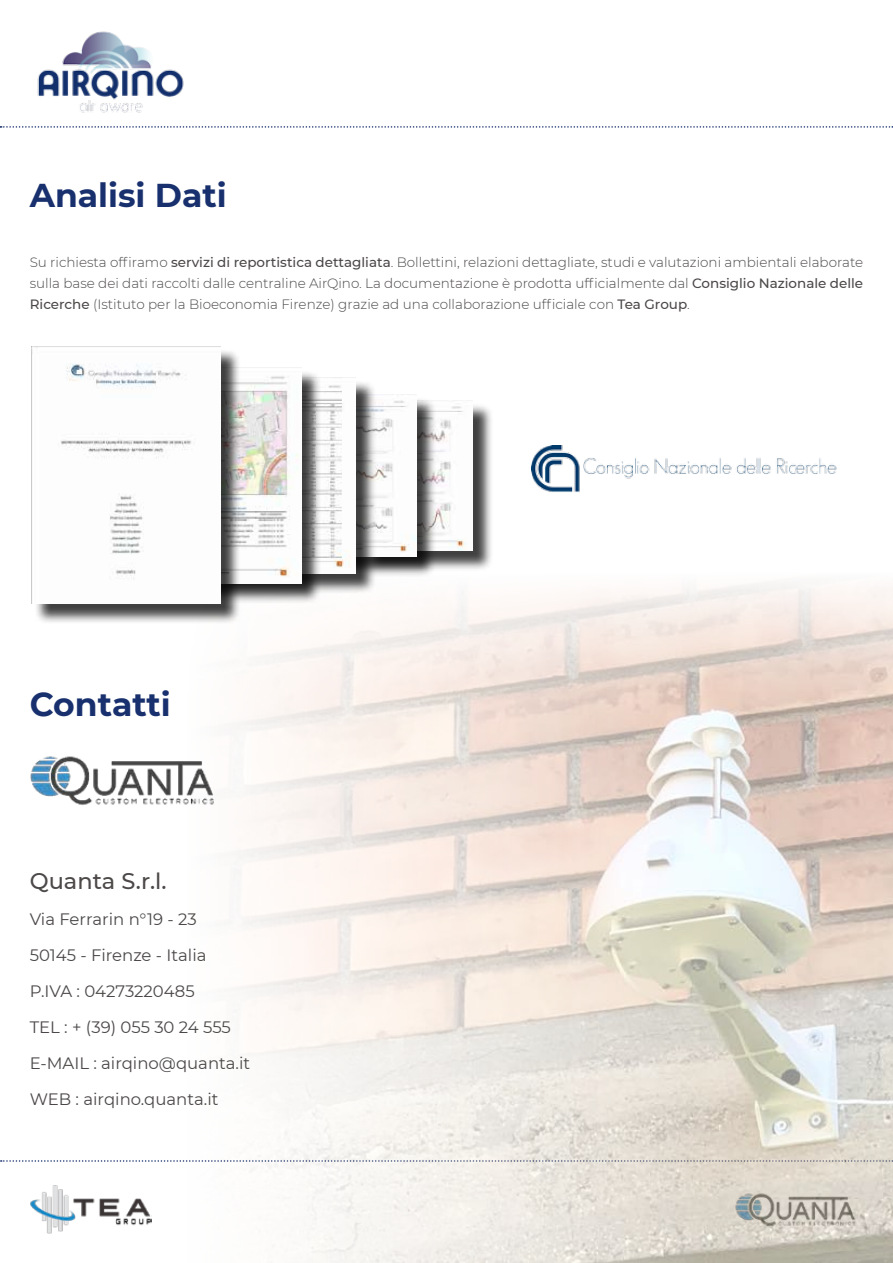
<style>
.page{position:relative;width:893px;height:1263px;background:#fff}
.page>*{position:absolute;margin:0;border:0;box-sizing:border-box;transform-origin:0 0}
.t1{font:700 33px "Montserrat";color:#18306d}
.t2{font:500 22.5px "Montserrat";color:#4c4848}
.t3{font:16.5px/36px "Montserrat";color:#4c4848}
.t4{font:300 13.5px/21px "Montserrat";color:#4c4848;text-align:justify}
.s1{font-weight:500}
</style>
<div class="page">
<img style="left:37px;top:31px;width:113px;height:82px">
<svg style="left:0;top:126px;width:123px;height:2px"></svg>
<svg style="left:1px;top:1160px;width:122px;height:2px"></svg>
<img style="left:30px;top:1185px;width:91px;height:48px">
<img style="left:123px;top:58px;width:770px;height:1205px">
<img style="left:30px;top:748px;width:196px;height:62px">
<div style="left:365px;top:403px;width:128px;height:168px;background:#000;opacity:.75"></div>
<img style="left:437px;top:400px;width:35px;height:150px">
<div style="left:299px;top:397px;width:138px;height:180px;background:#000;opacity:.75"></div>
<img style="left:376px;top:394px;width:40px;height:162px">
<div style="left:214px;top:380px;width:162px;height:214px;background:#000;opacity:.75"></div>
<img style="left:322px;top:377px;width:34px;height:196px">
<div style="left:145px;top:370px;width:177px;height:234px;background:#000;opacity:.75"></div>
<img style="left:241px;top:367px;width:60px;height:216px">
<div style="left:34px;top:349px;width:207px;height:275px;background:#000;opacity:.75"></div>
<img style="left:32px;top:346px;width:188px;height:257px">
<img style="left:532px;top:446px;width:309px;height:47px">
<h1 class="t1" style="left:30px;top:172px;width:199px">Analisi Dati</h1>
<p class="t4" style="left:30px;top:251px;width:835px">Su richiesta offiramo <span class="s1">servizi di reportistica dettagliata</span>. Bollettini, relazioni dettagliate, studi e valutazioni ambientali elaborate sulla base dei dati raccolti dalle centraline AirQino. La documentazione è prodotta ufficialmente dal <span class="s1">Consiglio Nazionale delle Ricerche</span> (Istituto per la Bioeconomia Firenze) grazie ad una collaborazione ufficiale con <span class="s1">Tea Group</span>.</p>
<h1 class="t1" style="left:30px;top:680px;width:142px">Contatti</h1>
<h2 class="t2" style="left:30px;top:865px;width:138px">Quanta S.r.l.</h2>
<p class="t3" style="left:30px;top:901px;width:222px">Via Ferrarin n°19 - 23<br>50145 - Firenze - Italia<br>P.IVA : 04273220485<br>TEL : + (39) 055 30 24 555<br>E-MAIL : airqino@quanta.it<br>WEB : airqino.quanta.it</p>
</div>
